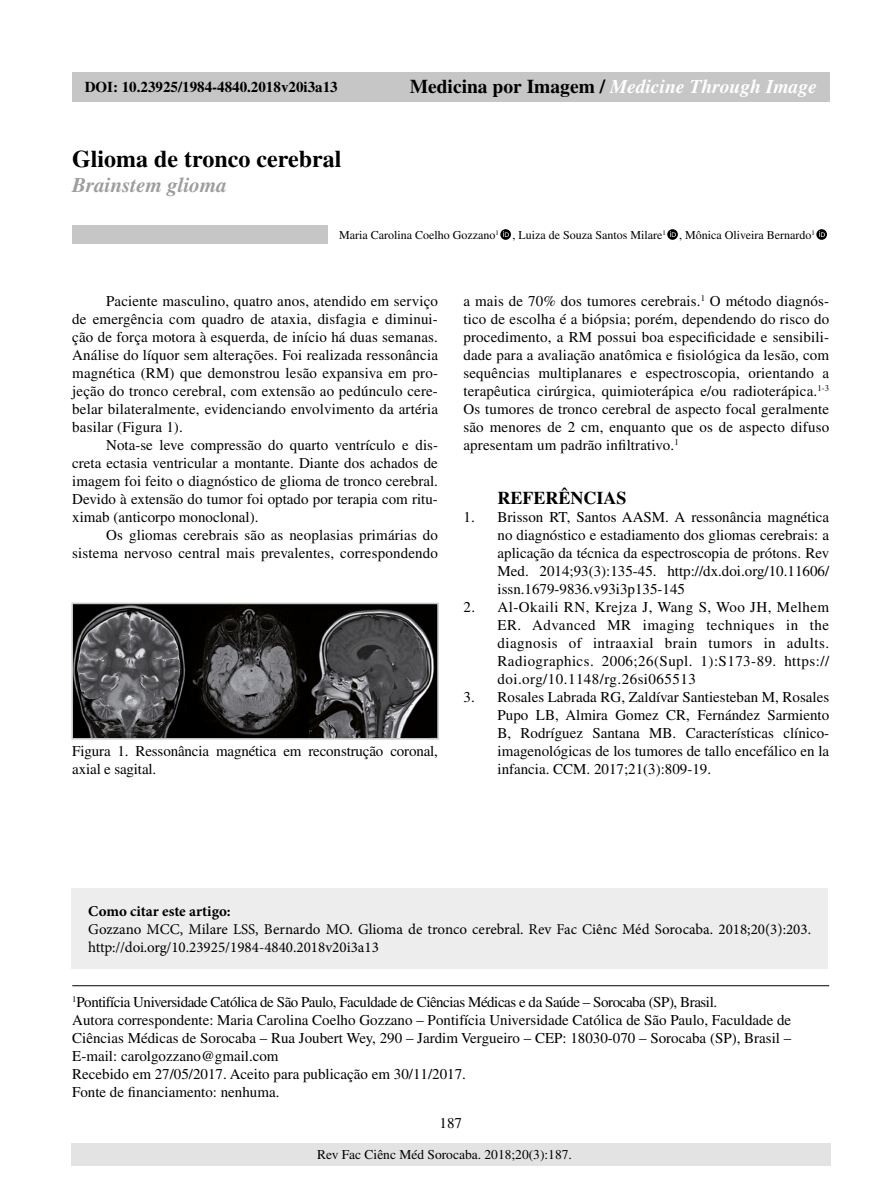
<style>
.page{position:relative;width:893px;height:1191px;background:#fff}
.page>*{position:absolute;margin:0;border:0;box-sizing:border-box;transform-origin:0 0}
.t1{font:700 24px "Times LT Std";color:#000}
.t2{font:italic 700 21px "Times LT Std";color:#9d9d9c}
.t3{font:italic 700 19.5px "Times LT Std";color:#fff}
.t4{font:700 18px "Times LT Std";color:#000}
.t5{font:15px/18px "Times LT Std";color:#000;text-align:justify}
.t6{font:15px/18px "Minion Pro";color:#000}
.t7{font:700 15px "Times LT Std";color:#000}
.t8{font:700 15px "Minion Pro";color:#000}
.t9{font:13.5px "Times LT Std";color:#000}
.t10{font:12px "Times LT Std";color:#000}
.s1{font-style:normal;color:#000}
</style>
<div class="page">
<div style="left:71px;top:1143px;width:760px;height:23px;background:#e3e3e3"></div>
<div style="left:72px;top:72px;width:757px;height:30px;background:#c6c6c6"></div>
<div style="left:72px;top:225px;width:255px;height:19px;background:#c6c6c6"></div>
<svg style="left:500px;top:229px;width:11px;height:11px"></svg>
<svg style="left:503px;top:231px;width:6px;height:6px"></svg>
<svg style="left:667px;top:229px;width:11px;height:11px"></svg>
<svg style="left:670px;top:231px;width:6px;height:6px"></svg>
<svg style="left:816px;top:229px;width:11px;height:11px"></svg>
<svg style="left:819px;top:231px;width:6px;height:6px"></svg>
<hr style="left:72px;top:985px;width:757px;height:1px;background:#000">
<img style="left:75px;top:605px;width:361px;height:131px">
<div style="left:72px;top:602px;width:367px;height:137px;border:2px solid #c6c6c6"></div>
<div style="left:71px;top:887px;width:757px;height:81px;background:#ededed"></div>
<p class="t7" style="left:85px;top:78px;width:254px">DOI: 10.23925/1984-4840.2018v20i3a13</p>
<h3 class="t3" style="left:410px;top:75px;width:409px"><span class="s1">Medicina por Imagem /</span> Medicine Through Image</h3>
<h1 class="t1" style="left:72px;top:144px;width:271px">Glioma de tronco cerebral</h1>
<h2 class="t2" style="left:72px;top:172px;width:156px">Brainstem glioma</h2>
<p class="t10" style="left:339px;top:228px;width:477px">Maria Carolina Coelho Gozzano<sup>1</sup> , Luiza de Souza Santos Milare<sup>1</sup> , Mônica Oliveira Bernardo<sup>1</sup></p>
<p class="t5" style="left:72px;top:292px;width:367px;text-indent:34px">Paciente masculino, quatro anos, atendido em serviço de emergência com quadro de ataxia, disfagia e diminui&shy;ção de força motora à esquerda, de início há duas semanas.<br>Análise do líquor sem alterações. Foi realizada ressonância magnética (RM) que demonstrou lesão expansiva em pro&shy;jeção do tronco cerebral, com extensão ao pedúnculo cere&shy;belar bilateralmente, evidenciando envolvimento da artéria basilar (Figura 1).</p>
<p class="t5" style="left:72px;top:436px;width:367px;text-indent:34px">Nota-se leve compressão do quarto ventrículo e dis&shy;creta ectasia ventricular a montante. Diante dos achados de imagem foi feito o diagnóstico de glioma de tronco cerebral.<br>Devido à extensão do tumor foi optado por terapia com ritu&shy;ximab (anticorpo monoclonal).</p>
<p class="t5" style="left:72px;top:526px;width:367px;text-align:right">Os gliomas cerebrais são as neoplasias primárias do sistema nervoso central mais prevalentes, correspondendo</p>
<p class="t5" style="left:72px;top:742px;width:367px">Figura 1. Ressonância magnética em reconstrução coronal, axial e sagital.</p>
<p class="t5" style="left:463px;top:292px;width:367px">a mais de 70% dos tumores cerebrais.<sup>1</sup> O método diagnós&shy;tico de escolha é a biópsia; porém, dependendo do risco do procedimento, a RM possui boa especificidade e sensibili&shy;dade para a avaliação anatômica e fisiológica da lesão, com sequências multiplanares e espectroscopia, orientando a terapêutica cirúrgica, quimioterápica e/ou radioterápica.<sup>1-3<br></sup>Os tumores de tronco cerebral de aspecto focal geralmente são menores de 2 cm, enquanto que os de aspecto difuso apresentam um padrão infiltrativo.<sup>1</sup></p>
<p class="t4" style="left:497px;top:487px;width:131px">REFERÊNCIAS</p>
<p class="t5" style="left:497px;top:508px;width:333px;text-indent:-34px">1. Brisson RT, Santos AASM. A ressonância magnética no diagnóstico e estadiamento dos gliomas cerebrais: a aplicação da técnica da espectroscopia de prótons. Rev Med. 2014;93(3):135-45. http://dx.doi.org/10.11606/ issn.1679-9836.v93i3p135-145</p>
<p class="t5" style="left:497px;top:598px;width:333px;text-indent:-34px">2. Al-Okaili RN, Krejza J, Wang S, Woo JH, Melhem ER. Advanced MR imaging techniques in the diagnosis of intraaxial brain tumors in adults.<br>Radiographics. 2006;26(Supl. 1):S173-89. https:// doi.org/10.1148/rg.26si065513</p>
<p class="t5" style="left:497px;top:688px;width:333px;text-indent:-34px">3. Rosales Labrada RG, Zaldívar Santiesteban M, Rosales Pupo LB, Almira Gomez CR, Fernández Sarmiento B, Rodríguez Santana MB. Características clínico&shy;imagenológicas de los tumores de tallo encefálico en la infancia. CCM. 2017;21(3):809-19.</p>
<p class="t8" style="left:88px;top:900px;width:144px">Como citar este artigo:</p>
<p class="t6" style="left:88px;top:920px;width:724px">Gozzano MCC, Milare LSS, Bernardo MO. Glioma de tronco cerebral. Rev Fac Ciênc Méd Sorocaba. 2018;20(3):203. http://doi.org/10.23925/1984-4840.2018v20i3a13</p>
<p class="t5" style="left:72px;top:993px;width:720px;text-align:left"><sup>1</sup>Pontifícia Universidade Católica de São Paulo, Faculdade de Ciências Médicas e da Saúde – Sorocaba (SP), Brasil.<br>Autora correspondente: Maria Carolina Coelho Gozzano – Pontifícia Universidade Católica de São Paulo, Faculdade de Ciências Médicas de Sorocaba – Rua Joubert Wey, 290 – Jardim Vergueiro – CEP: 18030-070 – Sorocaba (SP), Brasil – E-mail: carolgozzano@gmail.com<br>Recebido em 27/05/2017. Aceito para publicação em 30/11/2017.<br>Fonte de financiamento: nenhuma.</p>
<p class="t5" style="left:440px;top:1114px;width:24px">187</p>
<p class="t9" style="left:317px;top:1147px;width:256px">Rev Fac Ciênc Méd Sorocaba. 2018;20(3):187.</p>
</div>
